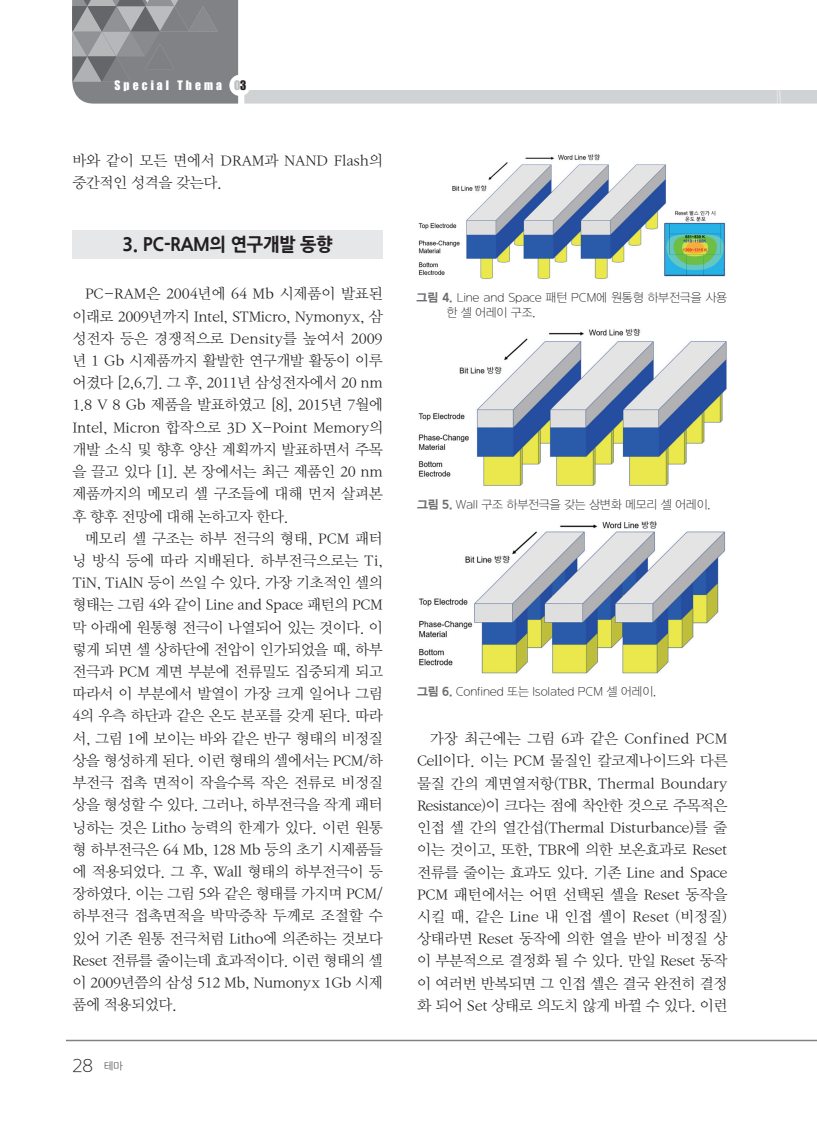
<style>
.page{position:relative;width:817px;height:1132px;background:#fff}
.page>*{position:absolute;margin:0;border:0;box-sizing:border-box;transform-origin:0 0}
.t1{font:700 18px "Nanum Gothic OTF Extra";letter-spacing:-.015em;color:#231f20}
.t2{font:18px "DX Ngo Std 10";color:#231f20}
.t3{font:15px/22.2px "DX Nmu Std 20";letter-spacing:-.03em;color:#231f20;text-align:justify}
.t4{font:12px/15px "DX Ngo Std 10";letter-spacing:-.015em;color:#231f20}
.t5{font:12px "Impact";letter-spacing:.265em;color:#fff}
.s1{color:#bcbdc0}
.s2{color:#231f20}
.s3{font-size:10.5px}
.s4{font-family:"DX Ngo Std 50";color:#6c6d70}
</style>
<div class="page">
<svg style="left:244px;top:90px;width:530px;height:14px;background:#d2d3d5"></svg>
<svg style="left:72px;top:0;width:166px;height:104px;background:#88898c"></svg>
<div style="left:229px;top:75px;width:21px;height:21px;background:#fff;border-radius:50%"></div>
<hr style="left:66px;top:1039px;width:750px;height:1px;background:#808285">
<div style="left:72px;top:230px;width:311px;height:28px;background:#e6e7e9"></div>
<img style="left:418px;top:154px;width:308px;height:125px">
<img style="left:418px;top:328px;width:309px;height:158px">
<img style="left:418px;top:521px;width:308px;height:153px">
<svg style="left:774px;top:90px;width:43px;height:14px"></svg>
<p class="t5" style="left:114px;top:76px;width:133px">Special Thema <span class="s1">0</span><span class="s2">3</span></p>
<p class="t3" style="left:72px;top:150px;width:312px">바와 같이 모든 면에서 DRAM과 NAND Flash의 중간적인 성격을 갖는다.</p>
<p class="t1" style="left:123px;top:233px;width:211px">3. PC-RAM의 연구개발 동향</p>
<p class="t3" style="left:72px;top:283px;width:312px;text-indent:13px">PC-RAM은 2004년에 64 Mb 시제품이 발표된 이래로 2009년까지 Intel, STMicro, Nymonyx, 삼 성전자 등은 경쟁적으로 Density를 높여서 2009 년 1 Gb 시제품까지 활발한 연구개발 활동이 이루 어졌다 [2,6,7]. 그 후, 2011년 삼성전자에서 20 nm 1.8 V 8 Gb 제품을 발표하였고 [8], 2015년 7월에 Intel, Micron 합작으로 3D X-Point Memory의 개발 소식 및 향후 양산 계획까지 발표하면서 주목 을 끌고 있다 [1]. 본 장에서는 최근 제품인 20 nm 제품까지의 메모리 셀 구조들에 대해 먼저 살펴본 후 향후 전망에 대해 논하고자 한다.</p>
<p class="t3" style="left:72px;top:527px;width:312px;text-indent:13px">메모리 셀 구조는 하부 전극의 형태, PCM 패터 닝 방식 등에 따라 지배된다. 하부전극으로는 Ti, TiN, TiAlN 등이 쓰일 수 있다. 가장 기초적인 셀의 형태는 그림 4와 같이 Line and Space 패턴의 PCM 막 아래에 원통형 전극이 나열되어 있는 것이다. 이 렇게 되면 셀 상하단에 전압이 인가되었을 때, 하부 전극과 PCM 계면 부분에 전류밀도 집중되게 되고 따라서 이 부분에서 발열이 가장 크게 일어나 그림 4의 우측 하단과 같은 온도 분포를 갖게 된다. 따라 서, 그림 1에 보이는 바와 같은 반구 형태의 비정질 상을 형성하게 된다. 이런 형태의 셀에서는 PCM/하 부전극 접촉 면적이 작을수록 작은 전류로 비정질 상을 형성할 수 있다. 그러나, 하부전극을 작게 패터 닝하는 것은 Litho 능력의 한계가 있다. 이런 원통 형 하부전극은 64 Mb, 128 Mb 등의 초기 시제품들 에 적용되었다. 그 후, Wall 형태의 하부전극이 등 장하였다. 이는 그림 5와 같은 형태를 가지며 PCM/ 하부전극 접촉면적을 박막증착 두께로 조절할 수 있어 기존 원통 전극처럼 Litho에 의존하는 것보다 Reset 전류를 줄이는데 효과적이다. 이런 형태의 셀 이 2009년쯤의 삼성 512 Mb, Numonyx 1Gb 시제 품에 적용되었다.</p>
<p class="t2" style="left:72px;top:1056px;width:52px">28 <span class="s3">테마</span></p>
<p class="t4" style="left:446px;top:290px;width:282px;text-indent:-30px"><span class="s4">그림 4.</span> Line and Space 패턴 PCM에 원통형 하부전극을 사용 한 셀 어레이 구조.</p>
<p class="t4" style="left:417px;top:497px;width:295px"><span class="s4">그림 5.</span> Wall 구조 하부전극을 갖는 상변화 메모리 셀 어레이.</p>
<p class="t4" style="left:417px;top:684px;width:240px"><span class="s4">그림 6.</span> Confined 또는 Isolated PCM 셀 어레이.</p>
<p class="t3" style="left:417px;top:727px;width:312px;text-indent:13px">가장 최근에는 그림 6과 같은 Confined PCM Cell이다. 이는 PCM 물질인 칼코제나이드와 다른 물질 간의 계면열저항(TBR, Thermal Boundary Resistance)이 크다는 점에 착안한 것으로 주목적은 인접 셀 간의 열간섭(Thermal Disturbance)를 줄 이는 것이고, 또한, TBR에 의한 보온효과로 Reset 전류를 줄이는 효과도 있다. 기존 Line and Space PCM 패턴에서는 어떤 선택된 셀을 Reset 동작을 시킬 때, 같은 Line 내 인접 셀이 Reset (비정질) 상태라면 Reset 동작에 의한 열을 받아 비정질 상 이 부분적으로 결정화 될 수 있다. 만일 Reset 동작 이 여러번 반복되면 그 인접 셀은 결국 완전히 결정 화 되어 Set 상태로 의도치 않게 바뀔 수 있다. 이런</p>
</div>
